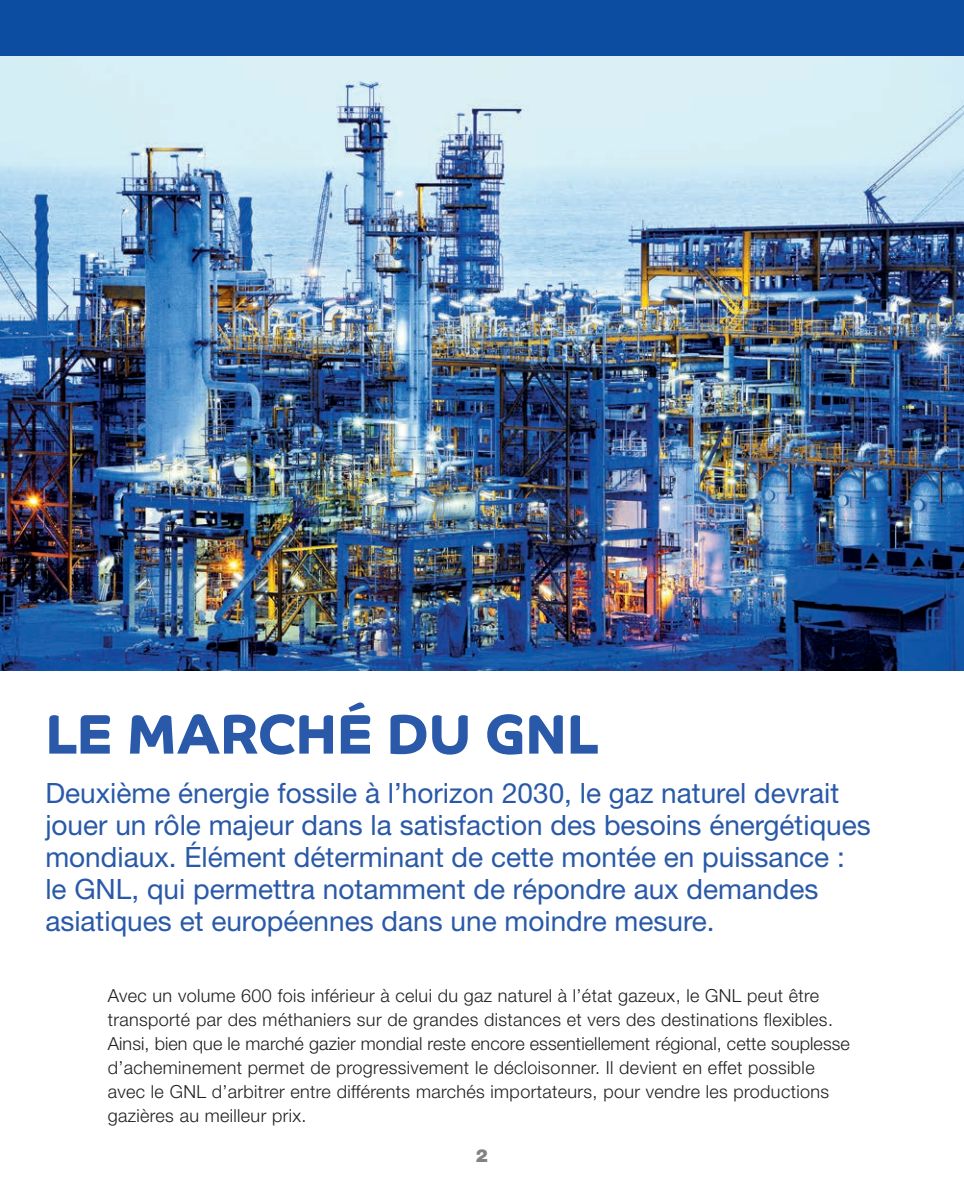
<style>
.page{position:relative;width:964px;height:1191px;background:#fff}
.page>*{position:absolute;margin:0;border:0;box-sizing:border-box;transform-origin:0 0}
.t1{font:700 56px "Co Headline Corp";color:#2959a8}
.t2{font:28px/32px "Helvetica Neue LT";color:#2959a8}
.t3{font:300 18px/24px "Helvetica Neue LT";letter-spacing:.02em;color:#231f20}
.t4{font:900 18px "Helvetica Neue LT";color:#808285}
</style>
<div class="page">
<div style="left:0;top:0;width:964px;height:57px;background:#0d4da1"></div>
<img style="left:0;top:57px;width:964px;height:613px">
<h1 class="t1" style="left:45px;top:699px;width:554px">LE MARCHÉ DU GNL</h1>
<p class="t2" style="left:45px;top:776px;width:827px">Deuxième énergie fossile à l’horizon 2030, le gaz naturel devrait jouer un rôle majeur dans la satisfaction des besoins énergétiques mondiaux. Élément déterminant de cette montée en puissance : le GNL, qui permettra notamment de répondre aux demandes asiatiques et européennes dans une moindre mesure.</p>
<p class="t3" style="left:108px;top:983px;width:744px">Avec un volume 600 fois inférieur à celui du gaz naturel à l’état gazeux, le GNL peut être transporté par des méthaniers sur de grandes distances et vers des destinations flexibles.<br>Ainsi, bien que le marché gazier mondial reste encore essentiellement régional, cette souplesse d’acheminement permet de progressivement le décloisonner. Il devient en effet possible avec le GNL d’arbitrer entre différents marchés importateurs, pour vendre les productions gazières au meilleur prix.</p>
<p class="t4" style="left:476px;top:1145px;width:14px">2</p>
</div>
